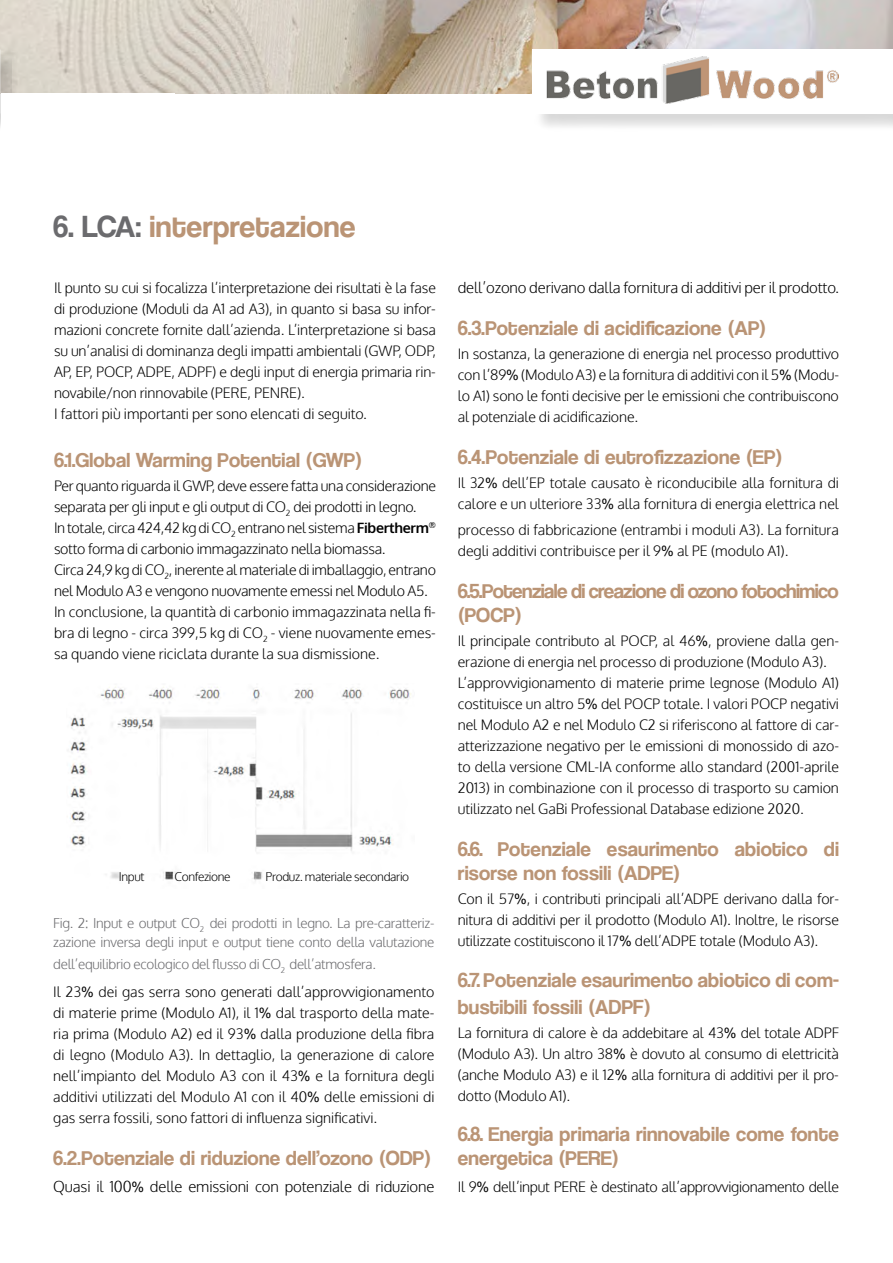
<style>
.page{position:relative;width:893px;height:1263px;background:#fff}
.page>*{position:absolute;margin:0;border:0;box-sizing:border-box;transform-origin:0 0}
.t1{font:31.5px "Coolvetica Rg";letter-spacing:.01em;color:#ba9475}
.t2{font:21px/24px "Coolvetica Rg";letter-spacing:.01em;color:#ba9475}
.t3{font:21px/24px "Coolvetica Rg";letter-spacing:-.03em;color:#ba9475}
.t4{font:300 15px "Oxygen";letter-spacing:-.01em;color:#000}
.t5{font:300 14.25px/21px "Oxygen";letter-spacing:-.005em;color:#000}
.t6{font:300 13.5px/19.5px "Oxygen";letter-spacing:-.02em;color:#6b6b6e}
.t7{font:300 12px "Oxygen";letter-spacing:-.03em;color:#000}
.s1{color:#6b6b6e}
.s2{font-weight:700}
.s3{font-family:"Arial";font-weight:400}
.s4{font-family:"Arial";font-weight:400;font-size:14.25px}
</style>
<div class="page">
<img style="left:0;top:0;width:893px;height:94px">
<img style="left:70px;top:686px;width:341px;height:195px">
<div style="left:0;top:51px;width:19px;height:81px;background:#000;opacity:.15"></div>
<div style="left:535px;top:51px;width:358px;height:81px;background:#000;opacity:.15"></div>
<div style="left:533px;top:49px;width:360px;height:64px;background:#fff"></div>
<img style="left:546px;top:57px;width:293px;height:46px">
<div style="left:2px;top:94px;width:173px;height:69px;background:#fff"></div>
<h1 class="t1" style="left:53px;top:207px;width:304px"><span class="s1">6. LCA:</span> interpretazione</h1>
<p class="t5" style="left:54px;top:277px;width:383px">Il punto su cui si focalizza l’interpretazione dei risultati è la fase di produzione (Moduli da A1 ad A3), in quanto si basa su infor&shy;mazioni concrete fornite dall’azienda. L’interpretazione si basa su un’analisi di dominanza degli impatti ambientali (GWP, ODP, AP, EP, POCP, ADPE, ADPF) e degli input di energia primaria rin&shy;novabile/non rinnovabile (PERE, PENRE).<br>I fattori più importanti per sono elencati di seguito.</p>
<h2 class="t2" style="left:54px;top:447px;width:310px">6.1.Global Warming Potential (GWP)</h2>
<p class="t5" style="left:54px;top:475px;width:384px">Per quanto riguarda il GWP, deve essere fatta una considerazione separata per gli input e gli output di CO<sub>2</sub> dei prodotti in legno.<br>In totale, circa 424,42 kg di CO<sub>2</sub> entrano nel sistema <span class="s2">Fibertherm</span><sup>® </sup>sotto forma di carbonio immagazzinato nella biomassa.<br>Circa 24,9 kg di CO<sub>2</sub>, inerente al materiale di imballaggio, entrano nel Modulo A3 e vengono nuovamente emessi nel Modulo A5.<br>In conclusione, la quantità di carbonio immagazzinata nella fi&shy;bra di legno - circa 399,5 kg di CO<sub>2</sub> - viene nuovamente emes&shy;sa quando viene riciclata durante la sua dismissione.</p>
<p class="t7" style="left:119px;top:869px;width:27px">Input</p>
<p class="t7" style="left:175px;top:869px;width:57px">Confezione</p>
<p class="t7" style="left:266px;top:869px;width:145px">Produz. materiale secondario</p>
<p class="t6" style="left:53px;top:914px;width:383px">Fig. 2: Input e output CO<sub>2</sub> dei prodotti in legno. La pre-caratteriz&shy;zazione inversa degli input e output tiene conto della valutazione</p>
<p class="t6" style="left:53px;top:954px;width:324px">dell’equilibrio ecologico del flusso di CO<sub>2</sub> dell’atmosfera.</p>
<p class="t5" style="left:53px;top:982px;width:383px;text-align:justify">Il 23<span class="s3">%</span> dei gas serra sono generati dall’approvvigionamento di materie prime (Modulo A1), il 1<span class="s3">%</span> dal trasporto della mate&shy;ria prima (Modulo A2) ed il 93<span class="s3">%</span> dalla produzione della fibra di legno (Modulo A3). In dettaglio, la generazione di calore nell’impianto del Modulo A3 con il 43<span class="s3">%</span> e la fornitura degli additivi utilizzati del Modulo A1 con il 40<span class="s3">%</span> delle emissioni di gas serra fossili, sono fattori di influenza significativi.</p>
<h2 class="t2" style="left:53px;top:1146px;width:379px">6.2.Potenziale di riduzione dell’ozono (ODP)</h2>
<p class="t4" style="left:53px;top:1177px;width:383px">Quasi il 100<span class="s4">%</span> delle emissioni con potenziale di riduzione</p>
<p class="t4" style="left:458px;top:278px;width:383px">dell’ozono derivano dalla fornitura di additivi per il prodotto.</p>
<h2 class="t2" style="left:458px;top:315px;width:310px">6.3.Potenziale di acidificazione (AP)</h2>
<p class="t5" style="left:458px;top:344px;width:383px;text-align:justify">In sostanza, la generazione di energia nel processo produttivo con l’89<span class="s3">%</span> (Modulo A3) e la fornitura di additivi con il 5<span class="s3">%</span> (Modu&shy;lo A1) sono le fonti decisive per le emissioni che contribuiscono al potenziale di acidificazione.</p>
<h2 class="t2" style="left:458px;top:444px;width:326px">6.4.Potenziale di eutrofizzazione (EP)</h2>
<p class="t5" style="left:458px;top:473px;width:383px">Il 32<span class="s3">%</span> dell’EP totale causato è riconducibile alla fornitura di calore e un ulteriore 33<span class="s3">%</span> alla fornitura di energia elettrica nel</p>
<p class="t5" style="left:458px;top:520px;width:383px">processo di fabbricazione (entrambi i moduli A3). La fornitura degli additivi contribuisce per il 9<span class="s3">%</span> al PE (modulo A1).</p>
<h2 class="t3" style="left:458px;top:579px;width:383px">6.5.Potenziale di creazione di ozono fotochimico (POCP)</h2>
<p class="t5" style="left:458px;top:631px;width:383px">Il principale contributo al POCP, al 46<span class="s3">%</span>, proviene dalla gen&shy;erazione di energia nel processo di produzione (Modulo A3).<br>L’approvvigionamento di materie prime legnose (Modulo A1) costituisce un altro 5<span class="s3">%</span> del POCP totale. I valori POCP negativi nel Modulo A2 e nel Modulo C2 si riferiscono al fattore di car&shy;atterizzazione negativo per le emissioni di monossido di azo&shy;to della versione CML-IA conforme allo standard (2001-aprile 2013) in combinazione con il processo di trasporto su camion utilizzato nel GaBi Professional Database edizione 2020.</p>
<h2 class="t2" style="left:458px;top:837px;width:383px">6.6. Potenziale esaurimento abiotico di risorse non fossili (ADPE)</h2>
<p class="t5" style="left:458px;top:889px;width:383px;text-align:justify">Con il 57<span class="s3">%</span>, i contributi principali all’ADPE derivano dalla for&shy;nitura di additivi per il prodotto (Modulo A1). Inoltre, le risorse utilizzate costituiscono il 17<span class="s3">%</span> dell’ADPE totale (Modulo A3).</p>
<h2 class="t2" style="left:458px;top:966px;width:383px;line-height:27px">6.7. Potenziale esaurimento abiotico di com&shy;bustibili fossili (ADPF)</h2>
<p class="t5" style="left:458px;top:1023px;width:383px;text-align:justify">La fornitura di calore è da addebitare al 43<span class="s3">%</span> del totale ADPF (Modulo A3). Un altro 38<span class="s3">%</span> è dovuto al consumo di elettricità (anche Modulo A3) e il 12<span class="s3">%</span> alla fornitura di additivi per il pro&shy;dotto (Modulo A1).</p>
<h2 class="t2" style="left:458px;top:1122px;width:383px">6.8. Energia primaria rinnovabile come fonte energetica (PERE)</h2>
<p class="t5" style="left:458px;top:1177px;width:383px">Il 9<span class="s3">%</span> dell’input PERE è destinato all’approvvigionamento delle</p>
</div>
